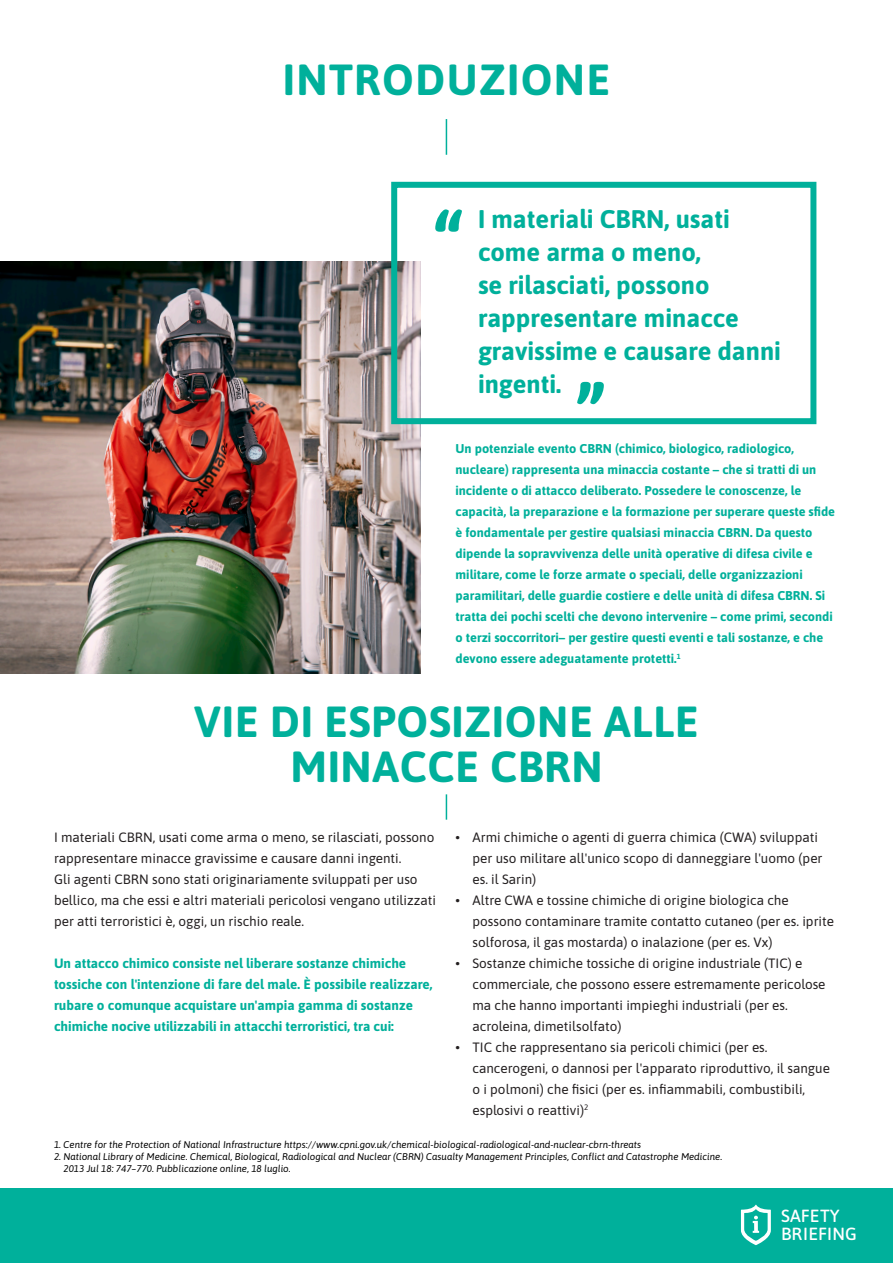
<style>
.page{position:relative;width:893px;height:1263px;background:#fff}
.page>*{position:absolute;margin:0;border:0;box-sizing:border-box;transform-origin:0 0}
.H1_Title_29_29{font:700 43.5px/45px "Asap";letter-spacing:.015em;color:#00b09b;text-align:center}
.Quotation_element{font:700 25.5px/33px "Asap";color:#00b09b}
.t1{font:500 17.55px/17.5px "Asap";letter-spacing:.01em;color:#fff}
.Content_Text_9_12{font:13.5px/21px "Asap";color:#231f20}
.Introtext_9_12_Green{font:700 13.5px/21px "Asap";color:#00b09b}
.Introtext_9_12_Green-2{font:700 12.75px/21px "Asap";color:#00b09b}
.HL_Info_2{font:italic 9.75px/12px "Asap";color:#000}
</style>
<div class="page">
<img style="left:0;top:261px;width:421px;height:412px">
<div style="left:391px;top:182px;width:425px;height:242px;border:6px solid #00b09b"></div>
<svg style="left:435px;top:209px;width:27px;height:23px"></svg>
<svg style="left:577px;top:382px;width:27px;height:22px"></svg>
<hr style="left:446px;top:119px;width:1px;height:36px;background:#00b09b">
<svg style="left:446px;top:794px;width:1px;height:26px"></svg>
<div style="left:0;top:1188px;width:893px;height:75px;background:#00b09b"></div>
<svg style="left:741px;top:1205px;width:30px;height:40px"></svg>
<p class="H1_Title_29_29" style="left:283px;top:55px;width:329px">INTRODUZIONE</p>
<p class="Quotation_element" style="left:478px;top:201px;width:305px">I materiali CBRN, usati come arma o meno,<br>se rilasciati, possono rappresentare minacce gravissime e causare danni ingenti.</p>
<p class="Introtext_9_12_Green-2" style="left:455px;top:437px;width:381px">Un potenziale evento CBRN (chimico, biologico, radiologico, nucleare) rappresenta una minaccia costante – che si tratti di un incidente o di attacco deliberato. Possedere le conoscenze, le capacità, la preparazione e la formazione per superare queste sfide è fondamentale per gestire qualsiasi minaccia CBRN. Da questo dipende la sopravvivenza delle unità operative di difesa civile e militare, come le forze armate o speciali, delle organizzazioni paramilitari, delle guardie costiere e delle unità di difesa CBRN. Si tratta dei pochi scelti che devono intervenire – come primi, secondi o terzi soccorritori– per gestire questi eventi e tali sostanze, e che devono essere adeguatamente protetti.<sup>1</sup></p>
<p class="H1_Title_29_29" style="left:194px;top:697px;width:506px">VIE DI ESPOSIZIONE ALLE<br>MINACCE CBRN</p>
<p class="Content_Text_9_12" style="left:472px;top:826px;width:352px;text-indent:-17px">• Armi chimiche o agenti di guerra chimica (CWA) sviluppati per uso militare all'unico scopo di danneggiare l'uomo (per es. il Sarin)</p>
<p class="Content_Text_9_12" style="left:472px;top:889px;width:363px;text-indent:-17px">• Altre CWA e tossine chimiche di origine biologica che possono contaminare tramite contatto cutaneo (per es. iprite solforosa, il gas mostarda) o inalazione (per es. Vx)</p>
<p class="Content_Text_9_12" style="left:472px;top:952px;width:355px;text-indent:-17px">• Sostanze chimiche tossiche di origine industriale (TIC) e commerciale, che possono essere estremamente pericolose ma che hanno importanti impieghi industriali (per es. acroleina, dimetilsolfato)</p>
<p class="Content_Text_9_12" style="left:472px;top:1036px;width:359px;text-indent:-17px">• TIC che rappresentano sia pericoli chimici (per es. cancerogeni, o dannosi per l'apparato riproduttivo, il sangue o i polmoni) che fisici (per es. infiammabili, combustibili, esplosivi o reattivi)<sup>2</sup></p>
<p class="HL_Info_2" style="left:54px;top:1138px;width:589px">1. Centre for the Protection of National Infrastructure https://www.cpni.gov.uk/chemical-biological-radiological-and-nuclear-cbrn-threats</p>
<p class="HL_Info_2" style="left:63px;top:1150px;width:660px;text-indent:-9px">2. National Library of Medicine. Chemical, Biological, Radiological and Nuclear (CBRN) Casualty Management Principles, Conflict and Catastrophe Medicine.<br>2013 Jul 18: 747–770. Pubblicazione online, 18 luglio.</p>
<p class="t1" style="left:781px;top:1206px;width:77px">SAFETY<br>BRIEFING</p>
<p class="Content_Text_9_12" style="left:54px;top:826px;width:383px">I materiali CBRN, usati come arma o meno, se rilasciati, possono rappresentare minacce gravissime e causare danni ingenti.<br>Gli agenti CBRN sono stati originariamente sviluppati per uso bellico, ma che essi e altri materiali pericolosi vengano utilizzati per atti terroristici è, oggi, un rischio reale.</p>
<p class="Introtext_9_12_Green" style="left:54px;top:952px;width:380px">Un attacco chimico consiste nel liberare sostanze chimiche tossiche con l'intenzione di fare del male. È possibile realizzare, rubare o comunque acquistare un'ampia gamma di sostanze chimiche nocive utilizzabili in attacchi terroristici, tra cui:</p>
</div>
